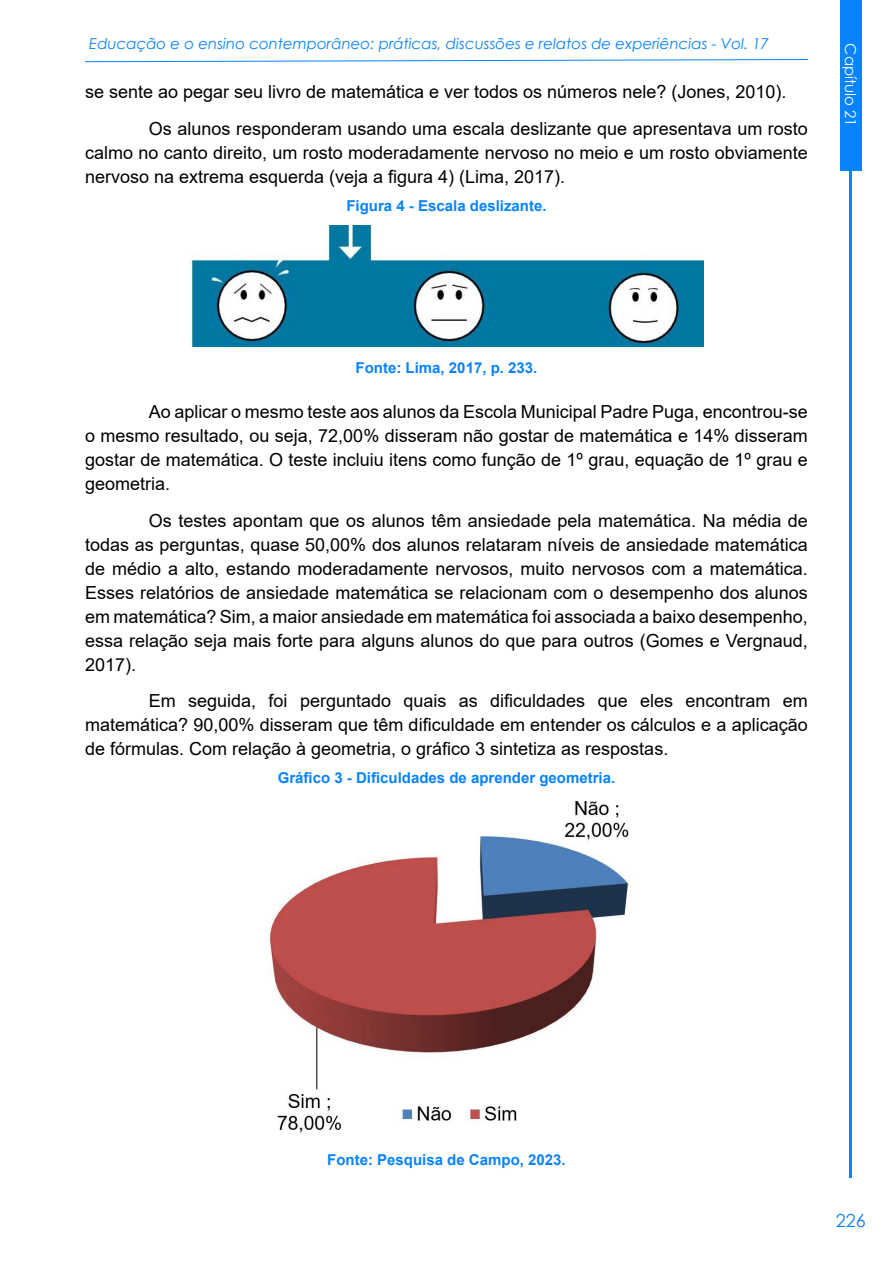
<style>
.page{position:relative;width:893px;height:1263px;background:#fff}
.page>*{position:absolute;margin:0;border:0;box-sizing:border-box;transform-origin:0 0}
.t1{font:18px/24px "Arial";color:#000;text-align:justify}
.t2{font:18px "Century Gothic";color:#0883fc}
.t3{font:700 15px "Arial";color:#0883fc}
.t4{font:italic 15px "Century Gothic";color:#0883fc}
.t5{font:15px "Century Gothic";color:#fff}
</style>
<div class="page">
<svg style="left:85px;top:59px;width:723px;height:3px"></svg>
<hr style="left:850px;top:170px;width:2px;height:1008px;background:#0883fc">
<div style="left:840px;top:0;width:21px;height:170px;background:#0883fc"></div>
<img style="left:189px;top:225px;width:515px;height:122px">
<img style="left:269px;top:801px;width:360px;height:332px">
<p class="t4" style="left:89px;top:33px;width:681px">Educação e o ensino contemporâneo: práticas, discussões e relatos de experiências - Vol. 17</p>
<p class="t5" style="left:861px;top:43px;width:85px;rotate:90deg">Capítulo 21</p>
<p class="t1" style="left:149px;top:73px;width:661px;line-height:36.8px;text-indent:-64px">se sente ao pegar seu livro de matemática e ver todos os números nele? (Jones, 2010).<br>Os alunos responderam usando uma escala deslizante que apresentava um rosto</p>
<p class="t1" style="left:85px;top:140px;width:724px">calmo no canto direito, um rosto moderadamente nervoso no meio e um rosto obviamente nervoso na extrema esquerda (veja a figura 4) (Lima, 2017).</p>
<p class="t3" style="left:346px;top:195px;width:202px">Figura 4 - Escala deslizante.</p>
<p class="t3" style="left:356px;top:357px;width:183px">Fonte: Lima, 2017, p. 233.</p>
<p class="t1" style="left:85px;top:400px;width:724px;text-indent:64px">Ao aplicar o mesmo teste aos alunos da Escola Municipal Padre Puga, encontrou-se o mesmo resultado, ou seja, 72,00% disseram não gostar de matemática e 14% disseram gostar de matemática. O teste incluiu itens como função de 1º grau, equação de 1º grau e geometria.</p>
<p class="t1" style="left:85px;top:508px;width:724px;text-indent:64px">Os testes apontam que os alunos têm ansiedade pela matemática. Na média de todas as perguntas, quase 50,00% dos alunos relataram níveis de ansiedade matemática de médio a alto, estando moderadamente nervosos, muito nervosos com a matemática.<br>Esses relatórios de ansiedade matemática se relacionam com o desempenho dos alunos em matemática? Sim, a maior ansiedade em matemática foi associada a baixo desempenho, essa relação seja mais forte para alguns alunos do que para outros (Gomes e Vergnaud, 2017).</p>
<p class="t1" style="left:85px;top:689px;width:724px;text-indent:64px">Em seguida, foi perguntado quais as dificuldades que eles encontram em matemática? 90,00% disseram que têm dificuldade em entender os cálculos e a aplicação de fórmulas. Com relação à geometria, o gráfico 3 sintetiza as respostas.</p>
<p class="t3" style="left:278px;top:767px;width:339px">Gráfico 3 - Dificuldades de aprender geometria.</p>
<p class="t3" style="left:327px;top:1149px;width:240px">Fonte: Pesquisa de Campo, 2023.</p>
<p class="t2" style="left:836px;top:1208px;width:31px">226</p>
</div>
